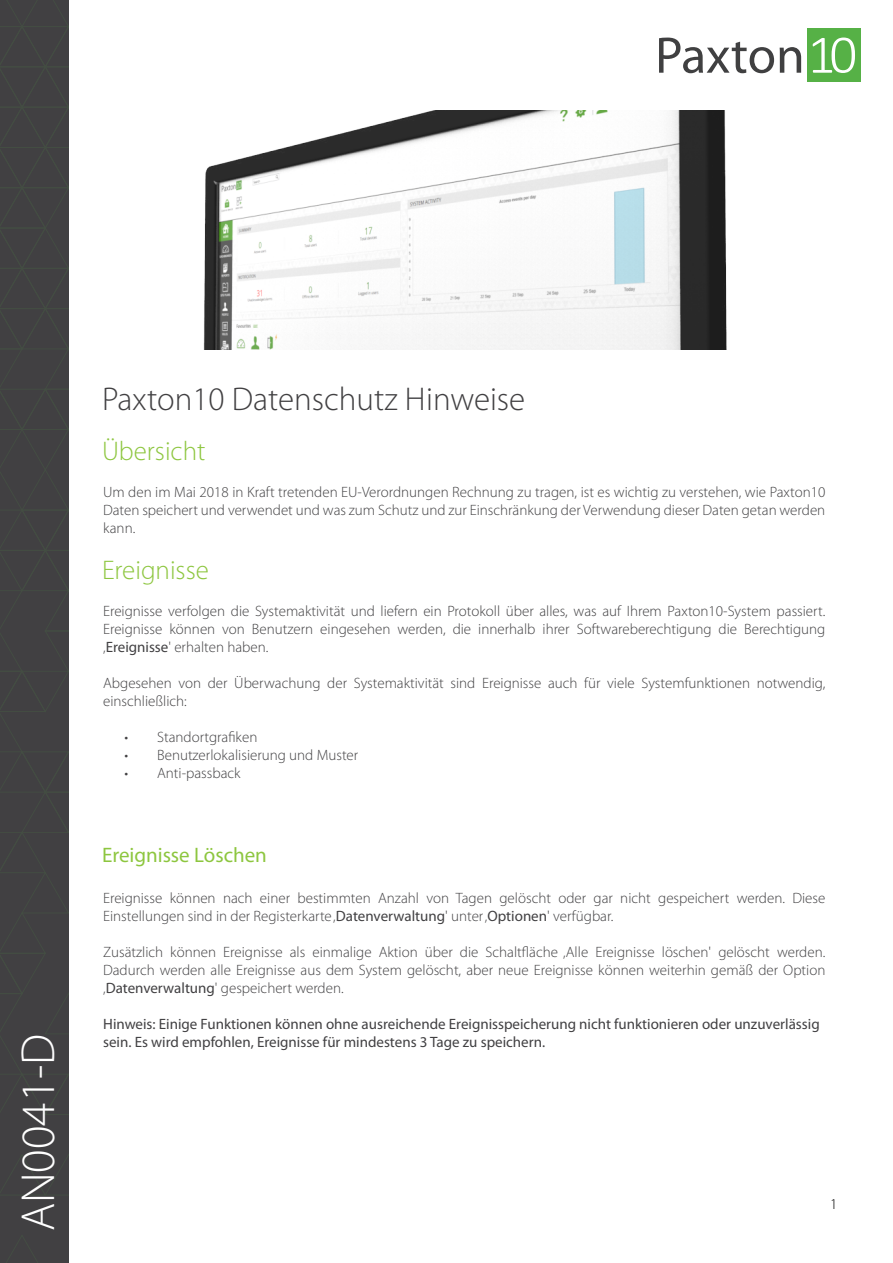
<style>
.page{position:relative;width:893px;height:1263px;background:#fff}
.page>*{position:absolute;margin:0;border:0;box-sizing:border-box;transform-origin:0 0}
.t1{font:300 48px "Myriad Pro";color:#fff}
.t2{font:300 33px "Myriad Pro";color:#414042}
.t3{font:300 27px "Myriad Pro";color:#8dc63f}
.t4{font:21px "Myriad Pro";color:#8dc63f}
.t5{font:300 15px/18px "Myriad Pro";color:#414042;text-align:justify}
.t6{font:15px/18px "Myriad Pro";color:#414042}
.t7{font:300 15px "Myriad Pro";color:#000}
.s1{font-weight:400}
</style>
<div class="page">
<img style="left:203px;top:110px;width:524px;height:239px">
<div style="left:0;top:0;width:69px;height:1263px;background:#414042"></div>
<svg style="left:6px;top:1236px;width:32px;height:27px"></svg>
<svg style="left:0;top:0;width:69px;height:1195px"></svg>
<div style="left:807px;top:29px;width:53px;height:53px;background:#56b146"></div>
<svg style="left:813px;top:38px;width:42px;height:35px"></svg>
<svg style="left:659px;top:38px;width:115px;height:35px"></svg>
<svg style="left:780px;top:47px;width:21px;height:26px"></svg>
<h1 class="t1" style="left:9px;top:1231px;width:199px;rotate:-90deg">AN0041-D</h1>
<h2 class="t2" style="left:102px;top:379px;width:425px">Paxton10 Datenschutz Hinweise</h2>
<h3 class="t3" style="left:102px;top:435px;width:105px">Übersicht</h3>
<p class="t5" style="left:103px;top:483px;width:724px">Um den im Mai 2018 in Kraft tretenden EU-Verordnungen Rechnung zu tragen, ist es wichtig zu verstehen, wie Paxton10<br>Daten speichert und verwendet und was zum Schutz und zur Einschränkung der Verwendung dieser Daten getan werden kann.</p>
<h3 class="t3" style="left:102px;top:554px;width:108px">Ereignisse</h3>
<p class="t5" style="left:103px;top:601px;width:724px">Ereignisse verfolgen die Systemaktivität und liefern ein Protokoll über alles, was auf Ihrem Paxton10-System passiert.<br>Ereignisse können von Benutzern eingesehen werden, die innerhalb ihrer Softwareberechtigung die Berechtigung ‚<span class="s1">Ereignisse</span>' erhalten haben.</p>
<p class="t5" style="left:103px;top:673px;width:724px">Abgesehen von der Überwachung der Systemaktivität sind Ereignisse auch für viele Systemfunktionen notwendig, einschließlich:</p>
<p class="t5" style="left:124px;top:727px;width:135px">• Standortgrafiken</p>
<p class="t5" style="left:124px;top:745px;width:235px">• Benutzerlokalisierung und Muster</p>
<p class="t5" style="left:124px;top:763px;width:118px">• Anti-passback</p>
<h3 class="t4" style="left:102px;top:842px;width:166px">Ereignisse Löschen</h3>
<p class="t5" style="left:103px;top:889px;width:724px">Ereignisse können nach einer bestimmten Anzahl von Tagen gelöscht oder gar nicht gespeichert werden. Diese<br>Einstellungen sind in der Registerkarte ‚<span class="s1">Datenverwaltung</span>' unter ‚<span class="s1">Optionen</span>' verfügbar.</p>
<p class="t5" style="left:103px;top:943px;width:724px">Zusätzlich können Ereignisse als einmalige Aktion über die Schaltfläche ‚Alle Ereignisse löschen' gelöscht werden.<br>Dadurch werden alle Ereignisse aus dem System gelöscht, aber neue Ereignisse können weiterhin gemäß der Option ‚<span class="s1">Datenverwaltung</span>' gespeichert werden.</p>
<p class="t6" style="left:103px;top:1015px;width:718px">Hinweis: Einige Funktionen können ohne ausreichende Ereignisspeicherung nicht funktionieren oder unzuverlässig sein. Es wird empfohlen, Ereignisse für mindestens 3 Tage zu speichern.</p>
<p class="t7" style="left:830px;top:1195px;width:9px">1</p>
</div>
